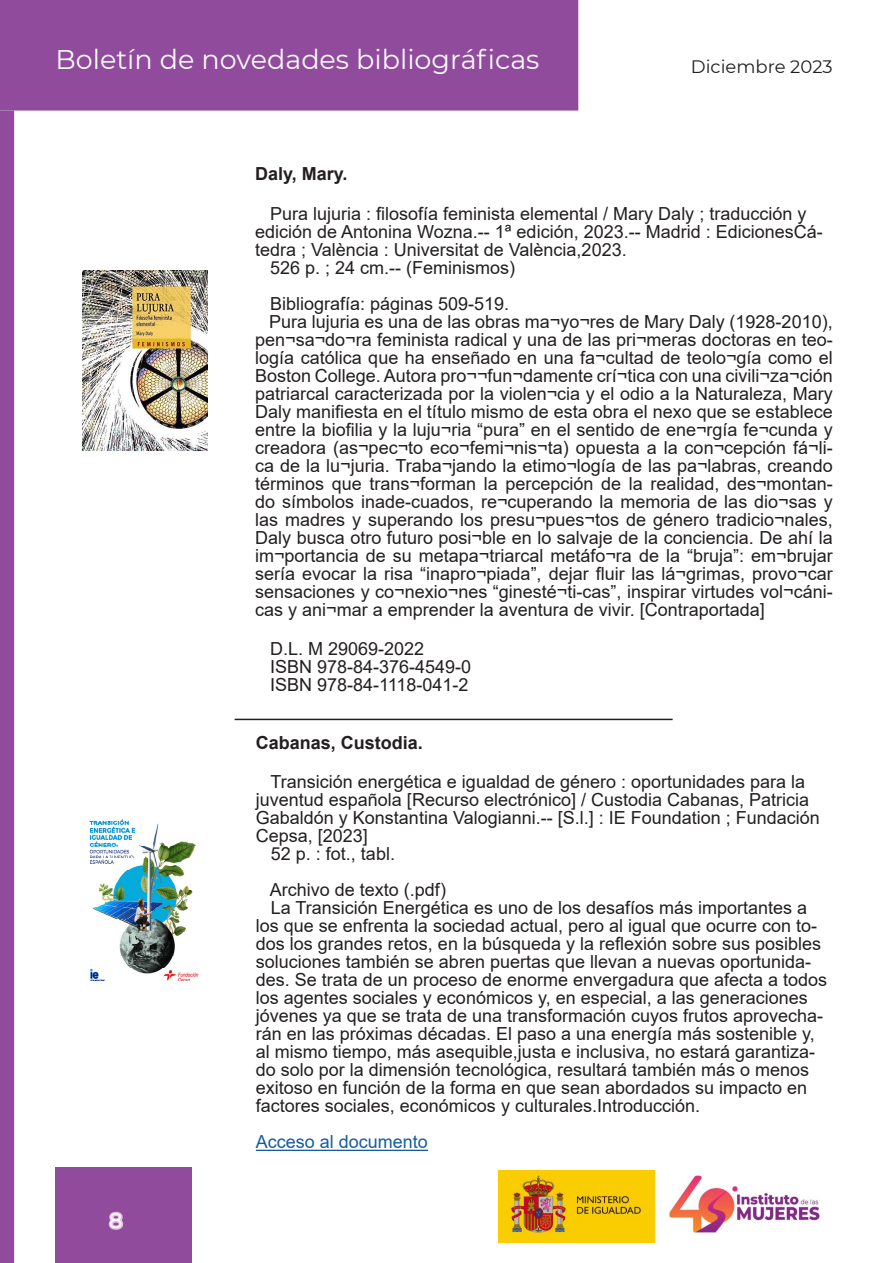
<style>
.page{position:relative;width:893px;height:1263px;background:#fff}
.page>*{position:absolute;margin:0;border:0;box-sizing:border-box;transform-origin:0 0}
.t1{font:27px "Montserrat";color:#fafafa}
.t2{font:21px "Montserrat";color:#fff}
.Cuerpo_de_texto{font:18px/18px "Arial";color:#231f20}
.Cuerpo_de_texto-2{font:700 18px "Arial";color:#231f20}
.Cuerpo_de_texto-3{font:18px "Arial";color:#175d9e}
.t3{font:18px "Montserrat";color:#231f20}
</style>
<div class="page">
<div style="left:55px;top:1167px;width:136px;height:96px;background:#904b9d"></div>
<svg style="left:108px;top:1211px;width:16px;height:19px"></svg>
<div style="left:1px;top:1px;width:577px;height:109px;background:#904b9d"></div>
<div style="left:0;top:0;width:578px;height:111px;border:2px solid #904b9d"></div>
<hr style="left:235px;top:719px;width:438px;height:1px;background:#231f20">
<div style="left:1px;top:111px;width:12px;height:1151px;background:#904b9d"></div>
<div style="left:0;top:111px;width:14px;height:1152px;border:2px solid #904b9d"></div>
<img style="left:89px;top:819px;width:110px;height:162px">
<img style="left:499px;top:1170px;width:322px;height:72px">
<hr style="left:256px;top:1150px;width:172px;height:1px;background:#175d9e">
<img style="left:82px;top:270px;width:126px;height:181px">
<p class="t1" style="left:56px;top:40px;width:485px">Boletín de novedades bibliográficas</p>
<p class="t3" style="left:691px;top:55px;width:143px">Diciembre 2023</p>
<p class="Cuerpo_de_texto-2" style="left:255px;top:161px;width:94px">Daly, Mary.</p>
<p class="Cuerpo_de_texto" style="left:255px;top:204px;width:569px;text-indent:15px">Pura lujuria : filosofía feminista elemental / Mary Daly ; traducción y edición de Antonina Wozna.-- 1ª edición, 2023.-- Madrid : EdicionesCá&shy;tedra ; València : Universitat de València,2023.</p>
<p class="Cuerpo_de_texto" style="left:270px;top:258px;width:247px">526 p. ; 24 cm.-- (Feminismos)</p>
<p class="Cuerpo_de_texto" style="left:270px;top:294px;width:241px">Bibliografía: páginas 509-519.</p>
<p class="Cuerpo_de_texto" style="left:255px;top:312px;width:579px;text-align:justify;text-indent:14px">Pura lujuria es una de las obras ma¬yo¬res de Mary Daly (1928-2010), pen¬sa¬do¬ra feminista radical y una de las pri¬meras doctoras en teo&shy;logía católica que ha enseñado en una fa¬cultad de teolo¬gía como el Boston College. Autora pro¬¬fun¬damente crí¬tica con una civili¬za¬ción patriarcal caracterizada por la violen¬cia y el odio a la Naturaleza, Mary Daly manifiesta en el título mismo de esta obra el nexo que se establece entre la biofilia y la luju¬ria “pura” en el sentido de ene¬rgía fe¬cunda y creadora (as¬pec¬to eco¬femi¬nis¬ta) opuesta a la con¬cepción fá¬li&shy;ca de la lu¬juria. Traba¬jando la etimo¬logía de las pa¬labras, creando términos que trans¬forman la percepción de la realidad, des¬montan&shy;do símbolos inade-cuados, re¬cuperando la memoria de las dio¬sas y las madres y superando los presu¬pues¬tos de género tradicio¬nales, Daly busca otro futuro posi¬ble en lo salvaje de la conciencia. De ahí la im¬portancia de su metapa¬triarcal metáfo¬ra de la “bruja”: em¬brujar sería evocar la risa “inapro¬piada”, dejar fluir las lá¬grimas, provo¬car sensaciones y co¬nexio¬nes “ginesté¬ti-cas”, inspirar virtudes vol¬cáni&shy;cas y ani¬mar a emprender la aventura de vivir. [Contraportada]</p>
<p class="Cuerpo_de_texto" style="left:270px;top:640px;width:156px">D.L. M 29069-2022</p>
<p class="Cuerpo_de_texto" style="left:270px;top:658px;width:203px">ISBN 978-84-376-4549-0</p>
<p class="Cuerpo_de_texto" style="left:270px;top:676px;width:200px">ISBN 978-84-1118-041-2</p>
<p class="t2" style="left:109px;top:1206px;width:15px">8</p>
<p class="Cuerpo_de_texto-2" style="left:256px;top:730px;width:169px">Cabanas, Custodia.</p>
<p class="Cuerpo_de_texto" style="left:256px;top:773px;width:565px;text-indent:15px">Transición energética e igualdad de género : oportunidades para la juventud española [Recurso electrónico] / Custodia Cabanas, Patricia Gabaldón y Konstantina Valogianni.-- [S.l.] : IE Foundation ; Fundación Cepsa, [2023]</p>
<p class="Cuerpo_de_texto" style="left:271px;top:845px;width:126px">52 p. : fot., tabl.</p>
<p class="Cuerpo_de_texto" style="left:270px;top:881px;width:178px">Archivo de texto (.pdf)</p>
<p class="Cuerpo_de_texto" style="left:256px;top:899px;width:573px;text-indent:15px">La Transición Energética es uno de los desafíos más importantes a los que se enfrenta la sociedad actual, pero al igual que ocurre con to&shy;dos los grandes retos, en la búsqueda y la reflexión sobre sus posibles soluciones también se abren puertas que llevan a nuevas oportunida&shy;des. Se trata de un proceso de enorme envergadura que afecta a todos los agentes sociales y económicos y, en especial, a las generaciones jóvenes ya que se trata de una transformación cuyos frutos aprovecha&shy;rán en las próximas décadas. El paso a una energía más sostenible y, al mismo tiempo, más asequible,justa e inclusiva, no estará garantiza&shy;do solo por la dimensión tecnológica, resultará también más o menos exitoso en función de la forma en que sean abordados su impacto en factores sociales, económicos y culturales.Introducción.</p>
<p class="Cuerpo_de_texto-3" style="left:256px;top:1130px;width:174px">Acceso al documento</p>
</div>
